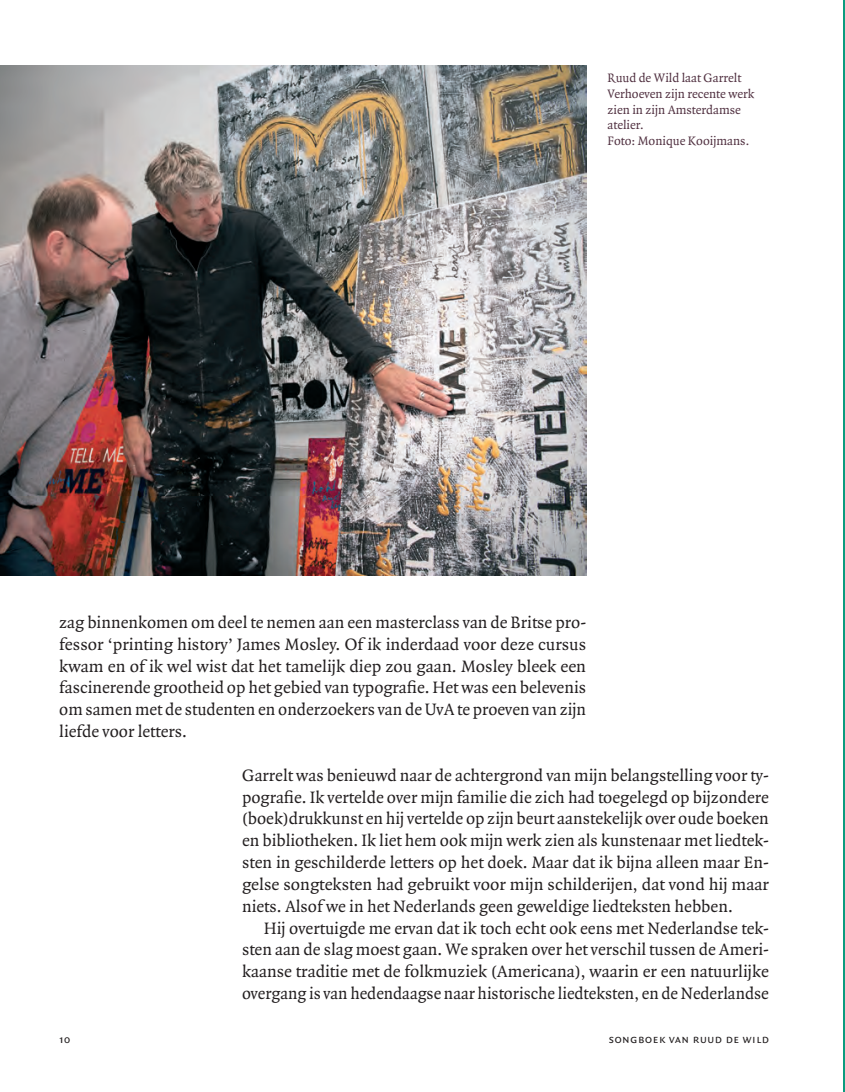
<style>
.page{position:relative;width:845px;height:1092px;background:#fff}
.page>*{position:absolute;margin:0;border:0;box-sizing:border-box;transform-origin:0 0}
.Platte_tekst{font:17.68px/21.9px "Quadraat";color:#231f20;text-align:justify}
.bijschriften{font:13.12px/15.8px "Quadraat";color:#523242}
.t1{font:12.25px "Quadraat Sans OT";letter-spacing:.05em;color:#231f20}
</style>
<div class="page">
<hr style="left:843px;top:0;width:2px;height:1092px;background:#0b9c7f">
<img style="left:0;top:65px;width:586px;height:510px">
<p class="bijschriften" style="left:607px;top:70px;width:149px">Ruud de Wild laat Garrelt<br>Verhoeven zijn recente werk zien in zijn Amsterdamse atelier.<br>Foto: Monique Kooijmans.</p>
<p class="Platte_tekst" style="left:59px;top:612px;width:528px">zag binnenkomen om deel te nemen aan een masterclass van de Britse pro&shy;fessor ‘printing history’ James Mosley. Of ik inderdaad voor deze cursus kwam en of ik wel wist dat het tamelijk diep zou gaan. Mosley bleek een fascinerende grootheid op het gebied van typografie. Het was een belevenis om samen met de studenten en onderzoekers van de UvA te proeven van zijn liefde voor letters.</p>
<p class="Platte_tekst" style="left:242px;top:764px;width:528px">Garrelt was benieuwd naar de achtergrond van mijn belangstelling voor ty&shy;pografie. Ik vertelde over mijn familie die zich had toegelegd op bijzondere (boek)drukkunst en hij vertelde op zijn beurt aanstekelijk over oude boeken en bibliotheken. Ik liet hem ook mijn werk zien als kunstenaar met liedtek&shy;sten in geschilderde letters op het doek. Maar dat ik bijna alleen maar En&shy;gelse songteksten had gebruikt voor mijn schilderijen, dat vond hij maar niets. Alsof we in het Nederlands geen geweldige liedteksten hebben.</p>
<p class="Platte_tekst" style="left:242px;top:917px;width:528px;text-indent:22px">Hij overtuigde me ervan dat ik toch echt ook eens met Nederlandse tek&shy;sten aan de slag moest gaan. We spraken over het verschil tussen de Ameri&shy;kaanse traditie met de folkmuziek (Americana), waarin er een natuurlijke overgang is van hedendaagse naar historische liedteksten, en de Nederlandse</p>
<p class="t1" style="left:59px;top:1031px;width:12px">10</p>
<p class="t1" style="left:609px;top:1031px;width:92px">songboek van ruu</p>
<p class="t1" style="left:715px;top:1031px;width:56px">d de wild</p>
</div>
